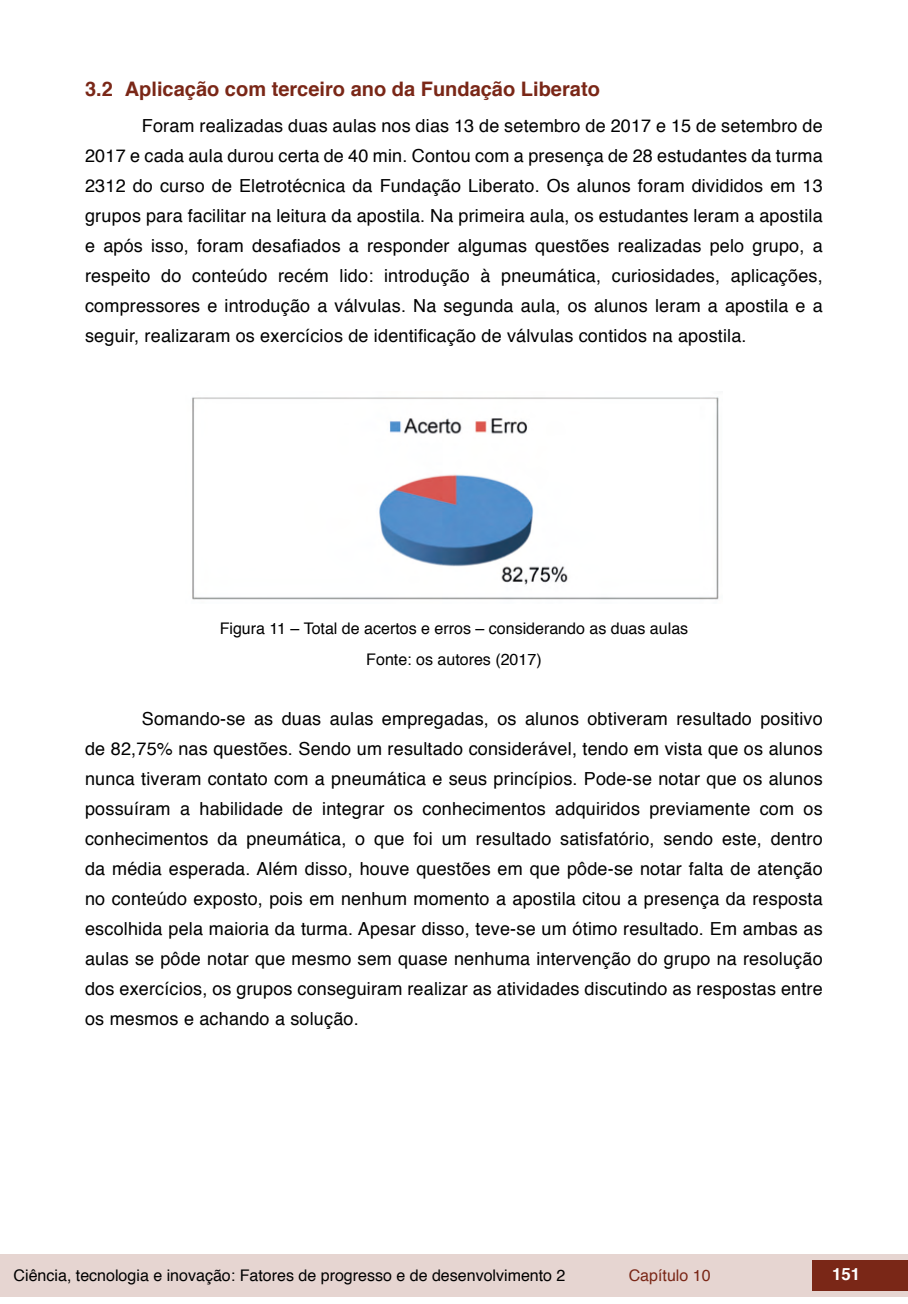
<style>
.page{position:relative;width:908px;height:1304px;background:#fff}
.page>*{position:absolute;margin:0;border:0;box-sizing:border-box;transform-origin:0 0}
.t1{font:700 20px "Helvetica";color:#7a2717}
.t2{font:18px/30px "Helvetica";letter-spacing:.01em;color:#000;text-align:justify}
.t3{font:700 16.8px "Helvetica";color:#fff}
.t4{font:16px/30.6px "Helvetica";color:#000;text-align:center}
.t5{font:16px "Helvetica";color:#7a2717}
</style>
<div class="page">
<div style="left:0;top:1254px;width:906px;height:43px;background:#e6d5d1"></div>
<div style="left:812px;top:1261px;width:95px;height:30px;background:#7a2717"></div>
<img style="left:192px;top:397px;width:527px;height:203px">
<p class="t1" style="left:85px;top:73px;width:516px">3.2 Aplicação com terceiro ano da Fundação Liberato</p>
<p class="t2" style="left:85px;top:111px;width:738px;text-indent:57px">Foram realizadas duas aulas nos dias 13 de setembro de 2017 e 15 de setembro de 2017 e cada aula durou certa de 40 min. Contou com a presença de 28 estudantes da turma 2312 do curso de Eletrotécnica da Fundação Liberato. Os alunos foram divididos em 13 grupos para facilitar na leitura da apostila. Na primeira aula, os estudantes leram a apostila e após isso, foram desafiados a responder algumas questões realizadas pelo grupo, a respeito do conteúdo recém lido: introdução à pneumática, curiosidades, aplicações, compressores e introdução a válvulas. Na segunda aula, os alunos leram a apostila e a seguir, realizaram os exercícios de identificação de válvulas contidos na apostila.</p>
<p class="t4" style="left:219px;top:614px;width:470px">Figura 11 – Total de acertos e erros – considerando as duas aulas<br>Fonte: os autores (2017)</p>
<p class="t2" style="left:85px;top:704px;width:738px;text-indent:57px">Somando-se as duas aulas empregadas, os alunos obtiveram resultado positivo de 82,75% nas questões. Sendo um resultado considerável, tendo em vista que os alunos nunca tiveram contato com a pneumática e seus princípios. Pode-se notar que os alunos possuíram a habilidade de integrar os conhecimentos adquiridos previamente com os conhecimentos da pneumática, o que foi um resultado satisfatório, sendo este, dentro da média esperada. Além disso, houve questões em que pôde-se notar falta de atenção no conteúdo exposto, pois em nenhum momento a apostila citou a presença da resposta escolhida pela maioria da turma. Apesar disso, teve-se um ótimo resultado. Em ambas as aulas se pôde notar que mesmo sem quase nenhuma intervenção do grupo na resolução dos exercícios, os grupos conseguiram realizar as atividades discutindo as respostas entre os mesmos e achando a solução.</p>
<p class="t4" style="left:14px;top:1260px;width:553px">Ciência, tecnologia e inovação: Fatores de progresso e de desenvolvimento 2</p>
<p class="t5" style="left:628px;top:1263px;width:83px">Capítulo 10</p>
<p class="t3" style="left:831px;top:1261px;width:30px">151</p>
</div>
